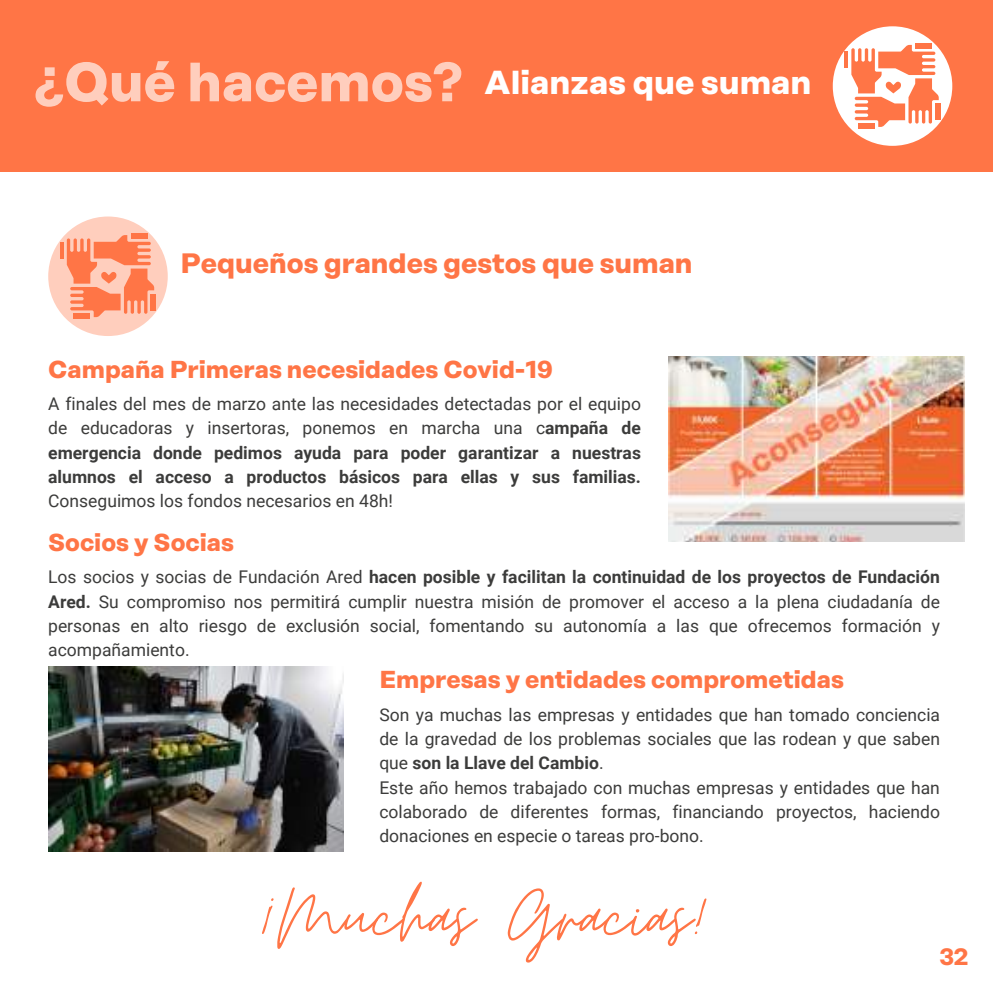
<style>
.page{position:relative;width:993px;height:993px;background:#fff}
.page>*{position:absolute;margin:0;border:0;box-sizing:border-box;transform-origin:0 0}
.t1{font:90.48px "Moon Time";color:#ff7546}
.t2{font:700 55.12px "Rational Display";color:#ffcebd}
.t3{font:700 33.25px "Rational Display";color:#fff}
.t4{font:700 28px "Rational Display";color:#ff7546}
.t5{font:700 24.5px "Rational Display";color:#ff7546}
.t6{font:700 23.62px "Rational Display";color:#ff7546}
.t7{font:17.5px/24.2px "Roboto";color:#3c3c3b}
.t8{font:700 17.5px/24.2px "Roboto";color:#3c3c3b;text-align:justify}
.s1{font-weight:400}
.s2{font-weight:700}
</style>
<div class="page">
<div style="left:48px;top:216px;width:120px;height:120px;background:#ffcebd;border-radius:50%"></div>
<hr style="left:60px;top:242px;width:3px;height:16px;background:#ff7546">
<div style="left:73px;top:314px;width:17px;height:5px;background:#ff7546"></div>
<div style="left:131px;top:233px;width:16px;height:5px;background:#ff7546"></div>
<div style="left:151px;top:293px;width:5px;height:17px;background:#ff7546"></div>
<svg style="left:67px;top:235px;width:87px;height:82px"></svg>
<div style="left:0;top:0;width:992px;height:172px;background:#ff7546"></div>
<div style="left:832px;top:26px;width:120px;height:120px;background:#fff;border-radius:50%"></div>
<hr style="left:844px;top:52px;width:3px;height:16px;background:#ff7546">
<div style="left:857px;top:123px;width:17px;height:6px;background:#ff7546"></div>
<div style="left:915px;top:43px;width:16px;height:5px;background:#ff7546"></div>
<div style="left:935px;top:103px;width:5px;height:17px;background:#ff7546"></div>
<svg style="left:851px;top:45px;width:87px;height:82px"></svg>
<img style="left:668px;top:356px;width:295px;height:185px">
<img style="left:48px;top:666px;width:296px;height:185px">
<h2 class="t2" style="left:34px;top:54px;width:431px">¿Qué hacemos?</h2>
<h3 class="t3" style="left:484px;top:66px;width:329px">Alianzas que suman</h3>
<h3 class="t4" style="left:180px;top:249px;width:513px">Pequeños grandes gestos que suman</h3>
<h3 class="t5" style="left:48px;top:356px;width:506px">Campaña Primeras necesidades Covid-19</h3>
<p class="t8" style="left:48px;top:392px;width:594px"><span class="s1">A finales del mes de marzo ante las necesidades detectadas por el equipo de educadoras y insertoras, ponemos en marcha una c</span>ampaña de emergencia donde pedimos ayuda para poder garantizar a nuestras alumnos el acceso a productos básicos para ellas y sus familias.</p>
<p class="t7" style="left:48px;top:489px;width:346px">Conseguimos los fondos necesarios en 48h!</p>
<h3 class="t5" style="left:48px;top:530px;width:187px">Socios y Socias</h3>
<p class="t7" style="left:48px;top:565px;width:893px;text-align:justify">Los socios y socias de Fundación Ared <span class="s2">hacen posible y facilitan la continuidad de los proyectos de Fundación Ared.</span> Su compromiso nos permitirá cumplir nuestra misión de promover el acceso a la plena ciudadanía de personas en alto riesgo de exclusión social, fomentando su autonomía a las que ofrecemos formación y acompañamiento.</p>
<h3 class="t5" style="left:379px;top:667px;width:466px">Empresas y entidades comprometidas</h3>
<p class="t7" style="left:379px;top:702px;width:562px">Son ya muchas las empresas y entidades que han tomado conciencia de la gravedad de los problemas sociales que las rodean y que saben que <span class="s2">son la Llave del Cambio</span>.<br>Este año hemos trabajado con muchas empresas y entidades que han colaborado de diferentes formas, financiando proyectos, haciendo donaciones en especie o tareas pro-bono.</p>
<h1 class="t1" style="left:258px;top:861px;width:453px">¡Muchas Gracias!</h1>
<h3 class="t6" style="left:939px;top:944px;width:31px">32</h3>
</div>
